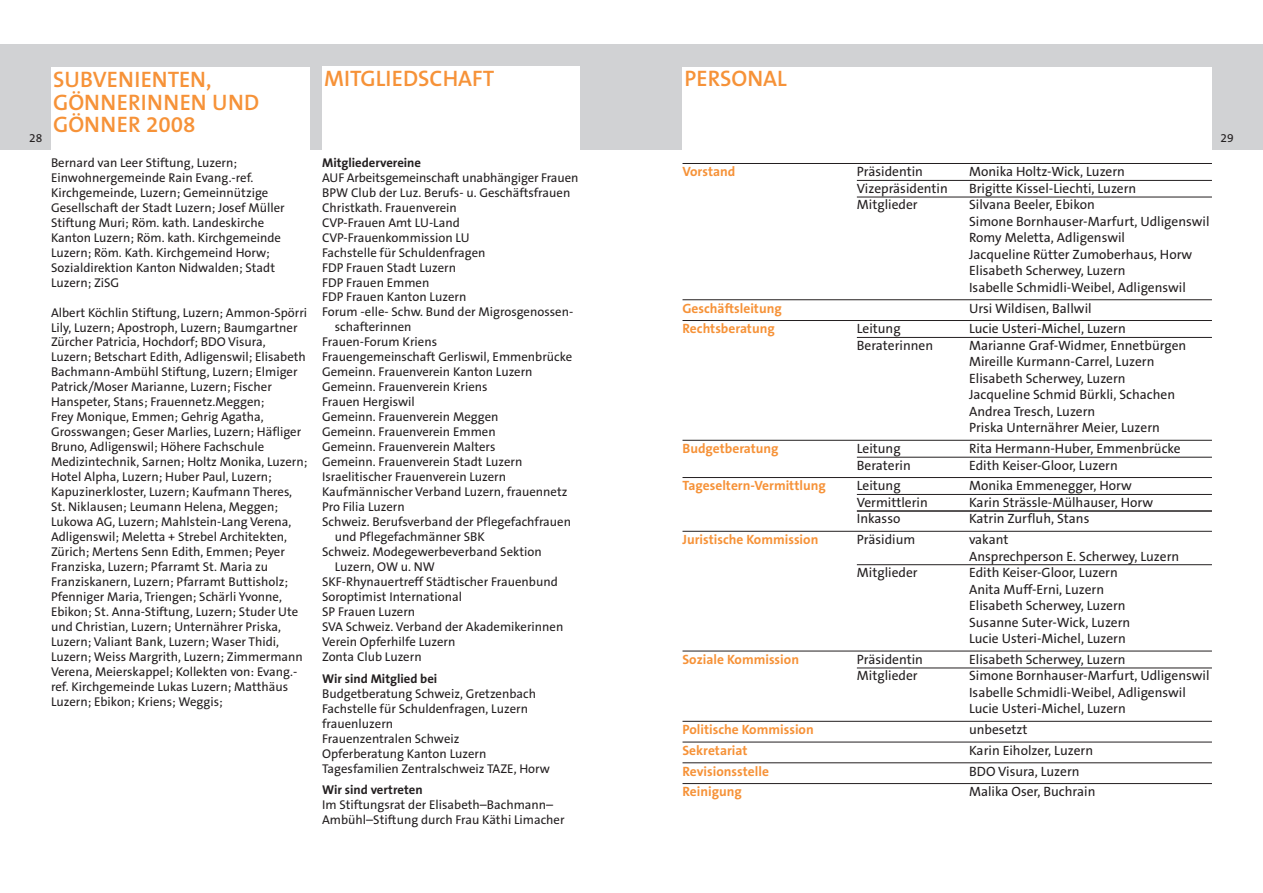
<style>
.page{position:relative;width:1263px;height:893px;background:#fff}
.page>*{position:absolute;margin:0;border:0;box-sizing:border-box;transform-origin:0 0}
.t1{font:600 22.5px/22.5px "The Sans B6";color:#f69238}
.t2{font:13.5px/16.5px "The Sans B5 Plain";color:#231f20}
.t3{font:700 13.5px "The Sans B7";color:#f69238}
.t4{font:12.75px/15px "The Sans B5 Plain";color:#231f20}
.t5{font:700 12.75px "The Sans B7";color:#231f20}
.t6{font:12px "The Sans B5 Plain";color:#231f20}
</style>
<div class="page">
<div style="left:0;top:45px;width:631px;height:105px;background:#d1d2d4"></div>
<div style="left:631px;top:45px;width:632px;height:105px;background:#d1d2d4"></div>
<div style="left:682px;top:68px;width:530px;height:99px;background:#fff"></div>
<hr style="left:682px;top:163px;width:530px;height:1px;background:#231f20">
<hr style="left:857px;top:180px;width:355px;height:1px;background:#231f20">
<hr style="left:857px;top:197px;width:355px;height:1px;background:#231f20">
<hr style="left:682px;top:299px;width:530px;height:1px;background:#231f20">
<hr style="left:682px;top:320px;width:530px;height:1px;background:#231f20">
<hr style="left:857px;top:337px;width:355px;height:1px;background:#231f20">
<hr style="left:682px;top:440px;width:530px;height:1px;background:#231f20">
<hr style="left:857px;top:457px;width:355px;height:1px;background:#231f20">
<hr style="left:682px;top:477px;width:530px;height:1px;background:#231f20">
<hr style="left:857px;top:494px;width:355px;height:1px;background:#231f20">
<hr style="left:857px;top:511px;width:355px;height:1px;background:#231f20">
<hr style="left:682px;top:531px;width:530px;height:1px;background:#231f20">
<hr style="left:857px;top:564px;width:355px;height:1px;background:#231f20">
<hr style="left:682px;top:651px;width:530px;height:1px;background:#231f20">
<hr style="left:857px;top:668px;width:355px;height:1px;background:#231f20">
<hr style="left:682px;top:721px;width:530px;height:1px;background:#231f20">
<hr style="left:682px;top:742px;width:530px;height:1px;background:#231f20">
<hr style="left:682px;top:762px;width:530px;height:1px;background:#231f20">
<hr style="left:682px;top:783px;width:530px;height:1px;background:#231f20">
<div style="left:51px;top:68px;width:258px;height:132px;background:#fff"></div>
<div style="left:322px;top:66px;width:257px;height:101px;background:#fff"></div>
<h1 class="t1" style="left:324px;top:68px;width:172px">MITGLIEDSCHAFT</h1>
<h1 class="t1" style="left:685px;top:68px;width:104px">PERSONAL</h1>
<h1 class="t1" style="left:53px;top:69px;width:208px">SUBVENIENTEN,<br>GÖNNERINNEN UND<br>GÖNNER 2008</h1>
<p class="t4" style="left:51px;top:155px;width:235px">Bernard van Leer Stiftung, Luzern; Einwohnergemeinde Rain Evang.-ref.<br>Kirchgemeinde, Luzern; Gemeinnützige Gesellschaft der Stadt Luzern; Josef Müller Stiftung Muri; Röm. kath. Landeskirche Kanton Luzern; Röm. kath. Kirchgemeinde Luzern; Röm. Kath. Kirchgemeind Horw; Sozialdirektion Kanton Nidwalden; Stadt Luzern; ZiSG</p>
<p class="t4" style="left:51px;top:305px;width:258px">Albert Köchlin Stiftung, Luzern; Ammon-Spörri Lily, Luzern; Apostroph, Luzern; Baumgartner Zürcher Patricia, Hochdorf; BDO Visura, Luzern; Betschart Edith, Adligenswil; Elisabeth Bachmann-Ambühl Stiftung, Luzern; Elmiger Patrick/Moser Marianne, Luzern; Fischer Hanspeter, Stans; Frauennetz.Meggen;<br>Frey Monique, Emmen; Gehrig Agatha, Grosswangen; Geser Marlies, Luzern; Häfliger Bruno, Adligenswil; Höhere Fachschule Medizintechnik, Sarnen; Holtz Monika, Luzern; Hotel Alpha, Luzern; Huber Paul, Luzern; Kapuzinerkloster, Luzern; Kaufmann Theres, St. Niklausen; Leumann Helena, Meggen; Lukowa AG, Luzern; Mahlstein-Lang Verena, Adligenswil; Meletta + Strebel Architekten, Zürich; Mertens Senn Edith, Emmen; Peyer Franziska, Luzern; Pfarramt St. Maria zu Franziskanern, Luzern; Pfarramt Buttisholz; Pfenniger Maria, Triengen; Schärli Yvonne, Ebikon; St. Anna-Stiftung, Luzern; Studer Ute und Christian, Luzern; Unternährer Priska, Luzern; Valiant Bank, Luzern; Waser Thidi, Luzern; Weiss Margrith, Luzern; Zimmermann Verena, Meierskappel; Kollekten von: Evang.- ref. Kirchgemeinde Lukas Luzern; Matthäus Luzern; Ebikon; Kriens; Weggis;</p>
<p class="t6" style="left:29px;top:132px;width:15px">28</p>
<p class="t6" style="left:1220px;top:132px;width:15px">29</p>
<p class="t5" style="left:322px;top:156px;width:101px">Mitgliedervereine</p>
<p class="t4" style="left:322px;top:170px;width:258px">AUF Arbeitsgemeinschaft unabhängiger Frauen</p>
<p class="t4" style="left:322px;top:185px;width:250px">BPW Club der Luz. Berufs- u. Geschäftsfrauen</p>
<p class="t4" style="left:322px;top:200px;width:136px">Christkath. Frauenverein</p>
<p class="t4" style="left:322px;top:215px;width:139px">CVP-Frauen Amt LU-Land</p>
<p class="t4" style="left:322px;top:230px;width:149px">CVP-Frauenkommission LU</p>
<p class="t4" style="left:322px;top:245px;width:165px">Fachstelle für Schuldenfragen</p>
<p class="t4" style="left:322px;top:260px;width:135px">FDP Frauen Stadt Luzern</p>
<p class="t4" style="left:322px;top:275px;width:109px">FDP Frauen Emmen</p>
<p class="t4" style="left:322px;top:290px;width:146px">FDP Frauen Kanton Luzern</p>
<p class="t4" style="left:322px;top:305px;width:253px">Forum -elle- Schw. Bund der Migrosgenossen-</p>
<p class="t4" style="left:335px;top:320px;width:78px">schafterinnen</p>
<p class="t4" style="left:322px;top:335px;width:117px">Frauen-Forum Kriens</p>
<p class="t4" style="left:322px;top:350px;width:252px">Frauengemeinschaft Gerliswil, Emmenbrücke</p>
<p class="t4" style="left:322px;top:365px;width:212px">Gemeinn. Frauenverein Kanton Luzern</p>
<p class="t4" style="left:322px;top:380px;width:167px">Gemeinn. Frauenverein Kriens</p>
<p class="t4" style="left:322px;top:395px;width:94px">Frauen Hergiswil</p>
<p class="t4" style="left:322px;top:410px;width:178px">Gemeinn. Frauenverein Meggen</p>
<p class="t4" style="left:322px;top:425px;width:175px">Gemeinn. Frauenverein Emmen</p>
<p class="t4" style="left:322px;top:440px;width:175px">Gemeinn. Frauenverein Malters</p>
<p class="t4" style="left:322px;top:455px;width:202px">Gemeinn. Frauenverein Stadt Luzern</p>
<p class="t4" style="left:322px;top:470px;width:185px">Israelitischer Frauenverein Luzern</p>
<p class="t4" style="left:322px;top:485px;width:247px">Kaufmännischer Verband Luzern, frauennetz</p>
<p class="t4" style="left:322px;top:500px;width:84px">Pro Filia Luzern</p>
<p class="t4" style="left:322px;top:515px;width:250px">Schweiz. Berufsverband der Pflegefachfrauen</p>
<p class="t4" style="left:335px;top:530px;width:152px">und Pflegefachmänner SBK</p>
<p class="t4" style="left:322px;top:545px;width:221px">Schweiz. Modegewerbeverband Sektion</p>
<p class="t4" style="left:335px;top:560px;width:102px">Luzern, OW u. NW</p>
<p class="t4" style="left:322px;top:575px;width:237px">SKF-Rhynauertreff Städtischer Frauenbund</p>
<p class="t4" style="left:322px;top:590px;width:141px">Soroptimist International</p>
<p class="t4" style="left:322px;top:605px;width:95px">SP Frauen Luzern</p>
<p class="t4" style="left:322px;top:620px;width:243px">SVA Schweiz. Verband der Akademikerinnen</p>
<p class="t4" style="left:322px;top:635px;width:135px">Verein Opferhilfe Luzern</p>
<p class="t4" style="left:322px;top:650px;width:101px">Zonta Club Luzern</p>
<p class="t5" style="left:322px;top:672px;width:117px">Wir sind Mitglied bei</p>
<p class="t4" style="left:322px;top:686px;width:229px">Budgetberatung Schweiz, Gretzenbach<br>Fachstelle für Schuldenfragen, Luzern frauenluzern<br>Frauenzentralen Schweiz<br>Opferberatung Kanton Luzern<br>Tagesfamilien Zentralschweiz TAZE, Horw</p>
<p class="t5" style="left:322px;top:783px;width:102px">Wir sind vertreten</p>
<p class="t4" style="left:322px;top:798px;width:244px">Im Stiftungsrat der Elisabeth–Bachmann–<br>Ambühl–Stiftung durch Frau Käthi Limacher</p>
<p class="t3" style="left:682px;top:165px;width:54px">Vorstand</p>
<p class="t2" style="left:857px;top:164px;width:68px">Präsidentin</p>
<p class="t2" style="left:969px;top:164px;width:157px">Monika Holtz-Wick, Luzern</p>
<p class="t2" style="left:857px;top:181px;width:92px">Vizepräsidentin</p>
<p class="t2" style="left:969px;top:181px;width:169px">Brigitte Kissel-Liechti, Luzern</p>
<p class="t2" style="left:857px;top:197px;width:62px">Mitglieder</p>
<p class="t2" style="left:969px;top:197px;width:242px">Silvana Beeler, Ebikon<br>Simone Bornhauser-Marfurt, Udligenswil Romy Meletta, Adligenswil<br>Jacqueline Rütter Zumoberhaus, Horw Elisabeth Scherwey, Luzern<br>Isabelle Schmidli-Weibel, Adligenswil</p>
<p class="t3" style="left:682px;top:301px;width:101px">Geschäftsleitung</p>
<p class="t2" style="left:969px;top:300px;width:124px">Ursi Wildisen, Ballwil</p>
<p class="t3" style="left:682px;top:322px;width:94px">Rechtsberatung</p>
<p class="t2" style="left:857px;top:321px;width:45px">Leitung</p>
<p class="t2" style="left:969px;top:321px;width:158px">Lucie Usteri-Michel, Luzern</p>
<p class="t2" style="left:857px;top:338px;width:78px">Beraterinnen</p>
<p class="t2" style="left:969px;top:338px;width:219px">Marianne Graf-Widmer, Ennetbürgen<br>Mireille Kurmann-Carrel, Luzern<br>Elisabeth Scherwey, Luzern<br>Jacqueline Schmid Bürkli, Schachen<br>Andrea Tresch, Luzern<br>Priska Unternährer Meier, Luzern</p>
<p class="t3" style="left:682px;top:442px;width:98px">Budgetberatung</p>
<p class="t2" style="left:857px;top:441px;width:45px">Leitung</p>
<p class="t2" style="left:969px;top:441px;width:213px">Rita Hermann-Huber, Emmenbrücke</p>
<p class="t2" style="left:857px;top:457px;width:55px">Beraterin</p>
<p class="t2" style="left:969px;top:457px;width:150px">Edith Keiser-Gloor, Luzern</p>
<p class="t3" style="left:682px;top:479px;width:145px">Tageseltern-Vermittlung</p>
<p class="t2" style="left:857px;top:478px;width:45px">Leitung</p>
<p class="t2" style="left:969px;top:478px;width:164px">Monika Emmenegger, Horw</p>
<p class="t2" style="left:857px;top:495px;width:72px">Vermittlerin</p>
<p class="t2" style="left:969px;top:495px;width:186px">Karin Strässle-Mülhauser, Horw</p>
<p class="t2" style="left:857px;top:511px;width:45px">Inkasso</p>
<p class="t2" style="left:969px;top:511px;width:122px">Katrin Zurfluh, Stans</p>
<p class="t3" style="left:682px;top:532px;width:137px">Juristische Kommission</p>
<p class="t2" style="left:857px;top:532px;width:60px">Präsidium</p>
<p class="t2" style="left:969px;top:532px;width:212px">vakant<br>Ansprechperson E. Scherwey, Luzern</p>
<p class="t2" style="left:857px;top:565px;width:62px">Mitglieder</p>
<p class="t2" style="left:969px;top:565px;width:163px">Edith Keiser-Gloor, Luzern<br>Anita Muff-Erni, Luzern<br>Elisabeth Scherwey, Luzern<br>Susanne Suter-Wick, Luzern<br>Lucie Usteri-Michel, Luzern</p>
<p class="t3" style="left:682px;top:652px;width:118px">Soziale Kommission</p>
<p class="t2" style="left:857px;top:652px;width:68px">Präsidentin</p>
<p class="t2" style="left:969px;top:652px;width:158px">Elisabeth Scherwey, Luzern</p>
<p class="t2" style="left:857px;top:668px;width:62px">Mitglieder</p>
<p class="t2" style="left:969px;top:668px;width:242px">Simone Bornhauser-Marfurt, Udligenswil<br>Isabelle Schmidli-Weibel, Adligenswil<br>Lucie Usteri-Michel, Luzern</p>
<p class="t3" style="left:682px;top:722px;width:133px">Politische Kommission</p>
<p class="t2" style="left:969px;top:722px;width:60px">unbesetzt</p>
<p class="t3" style="left:682px;top:743px;width:66px">Sekretariat</p>
<p class="t2" style="left:969px;top:743px;width:126px">Karin Eiholzer, Luzern</p>
<p class="t3" style="left:682px;top:764px;width:88px">Revisionsstelle</p>
<p class="t2" style="left:969px;top:763px;width:112px">BDO Visura, Luzern</p>
<p class="t3" style="left:682px;top:785px;width:61px">Reinigung</p>
<p class="t2" style="left:969px;top:784px;width:128px">Malika Oser, Buchrain</p>
</div>
